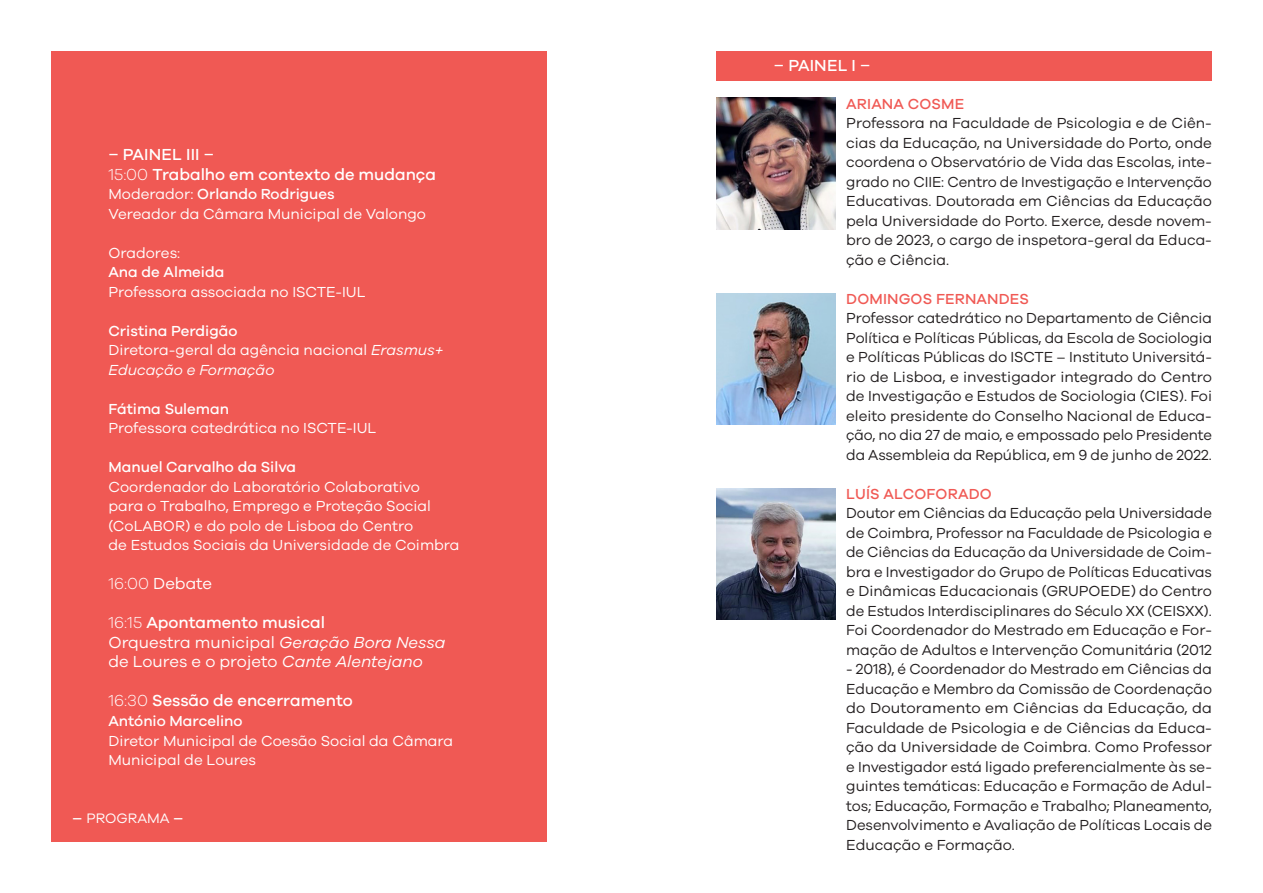
<style>
.page{position:relative;width:1263px;height:893px;background:#fff}
.page>*{position:absolute;margin:0;border:0;box-sizing:border-box;transform-origin:0 0}
.t1{font:500 16.5px "Galano Grotesque";color:#fff}
.t2{font:16.5px "Galano Grotesque";color:#fff}
.t3{font:15px/19.5px "Galano Grotesque";letter-spacing:-.005em;color:#231f20;text-align:justify}
.t4{font:15px "Galano Grotesque";color:#fff}
.t5{font:500 15px "Galano Grotesque";color:#fff}
.t6{font:500 15px "Galano Grotesque";letter-spacing:.01em;color:#f05954}
.t7{font:italic 15px "Galano Grotesque";color:#fff}
.t8{font:14.1px "Galano Grotesque";color:#fff}
.s1{font-weight:300}
.s2{font-weight:400}
.s3{font-style:italic}
.s4{font-weight:500;font-size:16.65px}
</style>
<div class="page">
<div style="left:51px;top:51px;width:495px;height:791px;background:#f05954"></div>
<img style="left:716px;top:98px;width:120px;height:131px">
<img style="left:716px;top:293px;width:120px;height:131px">
<img style="left:716px;top:489px;width:120px;height:131px">
<div style="left:716px;top:51px;width:496px;height:30px;background:#f05954"></div>
<p class="t1" style="left:108px;top:145px;width:107px">– PAINEL III –</p>
<p class="t1" style="left:108px;top:164px;width:329px"><span class="s1">15:00</span> Trabalho em contexto de mudança</p>
<p class="t5" style="left:108px;top:185px;width:228px"><span class="s2">Moderador:</span> Orlando Rodrigues</p>
<p class="t4" style="left:108px;top:205px;width:319px">Vereador da Câmara Municipal de Valongo</p>
<p class="t4" style="left:108px;top:244px;width:73px">Oradores:</p>
<p class="t5" style="left:108px;top:263px;width:117px">Ana de Almeida</p>
<p class="t4" style="left:108px;top:283px;width:259px">Professora associada no ISCTE-IUL</p>
<p class="t5" style="left:108px;top:322px;width:131px">Cristina Perdigão</p>
<p class="t4" style="left:108px;top:341px;width:337px">Diretora-geral da agência nacional <span class="s3">Erasmus+</span></p>
<p class="t7" style="left:108px;top:361px;width:168px">Educação e Formação</p>
<p class="t5" style="left:108px;top:400px;width:122px">Fátima Suleman</p>
<p class="t4" style="left:108px;top:419px;width:269px">Professora catedrática no ISCTE-IUL</p>
<p class="t5" style="left:108px;top:458px;width:189px">Manuel Carvalho da Silva</p>
<p class="t4" style="left:108px;top:478px;width:313px">Coordenador do Laboratório Colaborativo</p>
<p class="t4" style="left:108px;top:497px;width:324px">para o Trabalho, Emprego e Proteção Social</p>
<p class="t4" style="left:108px;top:517px;width:306px">(CoLABOR) e do polo de Lisboa do Centro</p>
<p class="t4" style="left:108px;top:536px;width:353px">de Estudos Sociais da Universidade de Coimbra</p>
<p class="t2" style="left:108px;top:574px;width:105px"><span class="s1">16:00</span> Debate</p>
<p class="t1" style="left:108px;top:613px;width:218px"><span class="s1">16:15</span> Apontamento musical</p>
<p class="t2" style="left:108px;top:633px;width:339px">Orquestra municipal <span class="s3">Geração Bora Nessa</span></p>
<p class="t2" style="left:108px;top:652px;width:316px">de Loures e o projeto <span class="s3">Cante Alentejano</span></p>
<p class="t1" style="left:108px;top:691px;width:246px"><span class="s1">16:30</span> Sessão de encerramento</p>
<p class="t5" style="left:108px;top:712px;width:136px">António Marcelino</p>
<p class="t4" style="left:108px;top:731px;width:346px">Diretor Municipal de Coesão Social da Câmara</p>
<p class="t4" style="left:108px;top:751px;width:149px">Municipal de Loures</p>
<p class="t8" style="left:72px;top:810px;width:113px"><span class="s4">–</span> PROGRAMA <span class="s4">–</span></p>
<p class="t1" style="left:774px;top:56px;width:98px">– PAINEL I –</p>
<p class="t6" style="left:846px;top:95px;width:119px">ARIANA COSME</p>
<p class="t3" style="left:846px;top:113px;width:367px">Professora na Faculdade de Psicologia e de Ciên&shy;cias da Educação, na Universidade do Porto, onde coordena o Observatório de Vida das Escolas, inte&shy;grado no CIIE: Centro de Investigação e Intervenção Educativas. Doutorada em Ciências da Educação pela Universidade do Porto. Exerce, desde novem&shy;bro de 2023, o cargo de inspetora-geral da Educa&shy;ção e Ciência.</p>
<p class="t6" style="left:846px;top:290px;width:184px">DOMINGOS FERNANDES</p>
<p class="t3" style="left:846px;top:308px;width:367px">Professor catedrático no Departamento de Ciência Política e Políticas Públicas, da Escola de Sociologia e Políticas Públicas do ISCTE – Instituto Universitá&shy;rio de Lisboa, e investigador integrado do Centro de Investigação e Estudos de Sociologia (CIES). Foi eleito presidente do Conselho Nacional de Educa&shy;ção, no dia 27 de maio, e empossado pelo Presidente da Assembleia da República, em 9 de junho de 2022.</p>
<p class="t6" style="left:846px;top:485px;width:147px">LUÍS ALCOFORADO</p>
<p class="t3" style="left:846px;top:503px;width:367px">Doutor em Ciências da Educação pela Universidade de Coimbra, Professor na Faculdade de Psicologia e de Ciências da Educação da Universidade de Coim&shy;bra e Investigador do Grupo de Políticas Educativas e Dinâmicas Educacionais (GRUPOEDE) do Centro de Estudos Interdisciplinares do Século XX (CEISXX).<br>Foi Coordenador do Mestrado em Educação e For&shy;mação de Adultos e Intervenção Comunitária (2012</p>
<p class="t3" style="left:846px;top:659px;width:367px">- 2018), é Coordenador do Mestrado em Ciências da Educação e Membro da Comissão de Coordenação do Doutoramento em Ciências da Educação, da Faculdade de Psicologia e de Ciências da Educa&shy;ção da Universidade de Coimbra. Como Professor e Investigador está ligado preferencialmente às se&shy;guintes temáticas: Educação e Formação de Adul&shy;tos; Educação, Formação e Trabalho; Planeamento, Desenvolvimento e Avaliação de Políticas Locais de Educação e Formação.</p>
</div>
